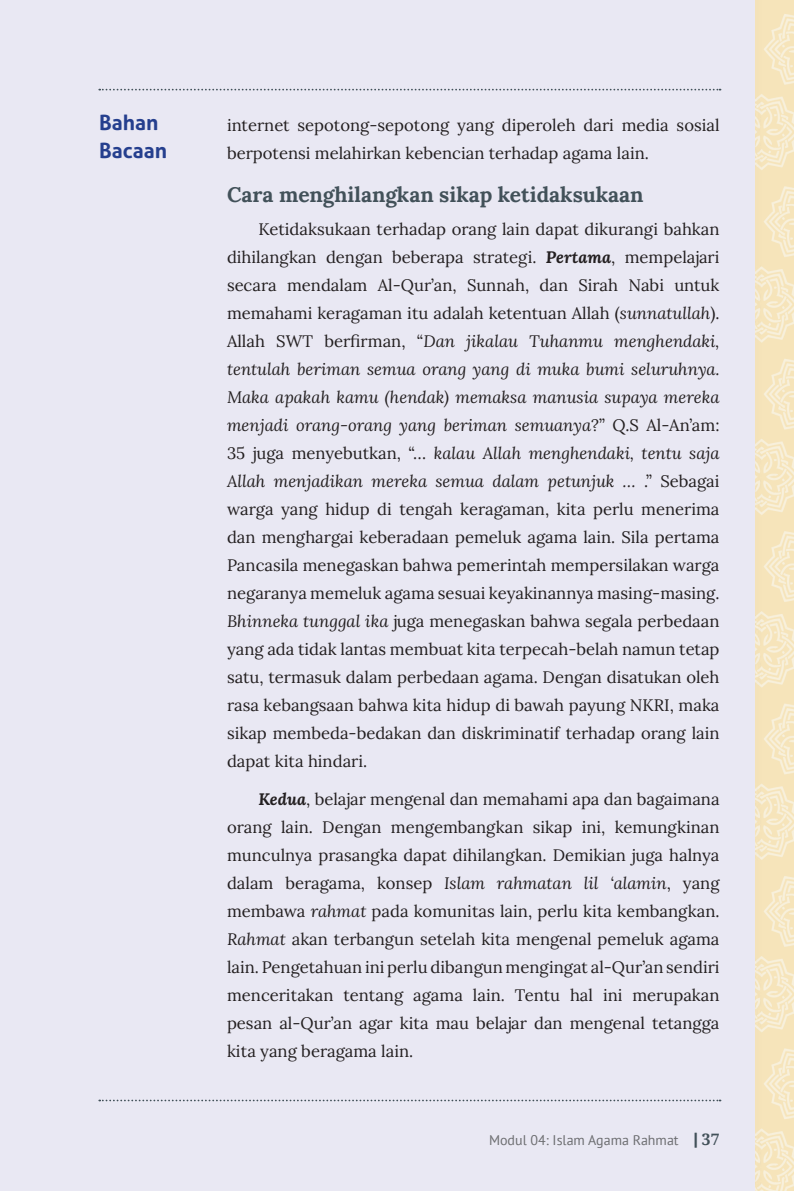
<style>
.page{position:relative;width:794px;height:1191px;background:#fff}
.page>*{position:absolute;margin:0;border:0;box-sizing:border-box;transform-origin:0 0}
.t1{font:700 21px "Lora";color:#425159}
.t2{font:700 21px/28px "Aller";color:#253f8e}
.t3{font:16.62px/28px "Lora";color:#231f20;text-align:justify}
.t4{font:14px "PT Sans";color:#6c6d70}
.s1{font-weight:700;font-style:italic}
.s2{font-style:italic}
.s3{font-family:"Aller";font-weight:700;font-size:15.75px;color:#425159}
.s4{font-family:"Droid Serif";font-weight:700;font-size:15.75px;color:#425159}
</style>
<div class="page">
<img style="left:754px;top:0;width:40px;height:1191px">
<div style="left:0;top:0;width:754px;height:1191px;background:#e9e8f3"></div>
<svg style="left:99px;top:1099px;width:621px;height:2px"></svg>
<svg style="left:99px;top:89px;width:621px;height:1px"></svg>
<p class="t2" style="left:99px;top:108px;width:69px">Bahan<br>Bacaan</p>
<p class="t3" style="left:227px;top:110px;width:494px">internet sepotong-sepotong yang diperoleh dari media sosial berpotensi melahirkan kebencian terhadap agama lain.</p>
<p class="t1" style="left:227px;top:178px;width:418px">Cara menghilangkan sikap ketidaksukaan</p>
<p class="t3" style="left:227px;top:214px;width:494px;text-indent:32px">Ketidaksukaan terhadap orang lain dapat dikurangi bahkan dihilangkan dengan beberapa strategi. <span class="s1">Pertama</span>, mempelajari secara mendalam Al-Qur’an, Sunnah, dan Sirah Nabi untuk memahami keragaman itu adalah ketentuan Allah (<span class="s2">sunnatullah</span>).<br>Allah SWT berfirman, “<span class="s2">Dan jikalau Tuhanmu menghendaki, tentulah beriman semua orang yang di muka bumi seluruhnya.<br>Maka apakah kamu (hendak) memaksa manusia supaya mereka menjadi orang-orang yang beriman semuanya</span>?” Q.S Al-An’am:<br>35 juga menyebutkan, “… <span class="s2">kalau Allah menghendaki, tentu saja Allah menjadikan mereka semua dalam petunjuk …</span> .” Sebagai warga yang hidup di tengah keragaman, kita perlu menerima dan menghargai keberadaan pemeluk agama lain. Sila pertama Pancasila menegaskan bahwa pemerintah mempersilakan warga negaranya memeluk agama sesuai keyakinannya masing-masing.<br><span class="s2">Bhinneka tunggal ika</span> juga menegaskan bahwa segala perbedaan yang ada tidak lantas membuat kita terpecah-belah namun tetap satu, termasuk dalam perbedaan agama. Dengan disatukan oleh rasa kebangsaan bahwa kita hidup di bawah payung NKRI, maka sikap membeda-bedakan dan diskriminatif terhadap orang lain dapat kita hindari.</p>
<p class="t3" style="left:227px;top:784px;width:494px;text-indent:32px"><span class="s1">Kedua</span>, belajar mengenal dan memahami apa dan bagaimana orang lain. Dengan mengembangkan sikap ini, kemungkinan munculnya prasangka dapat dihilangkan. Demikian juga halnya dalam beragama, konsep <span class="s2">Islam rahmatan lil ‘alamin</span>, yang membawa <span class="s2">rahmat</span> pada komunitas lain, perlu kita kembangkan.<br><span class="s2">Rahmat</span> akan terbangun setelah kita mengenal pemeluk agama lain. Pengetahuan ini perlu dibangun mengingat al-Qur’an sendiri menceritakan tentang agama lain. Tentu hal ini merupakan pesan al-Qur’an agar kita mau belajar dan mengenal tetangga kita yang beragama lain.</p>
<p class="t4" style="left:489px;top:1130px;width:232px">Modul 04: Islam Agama Rahmat <span class="s3">|</span> <span class="s4">37</span></p>
</div>
